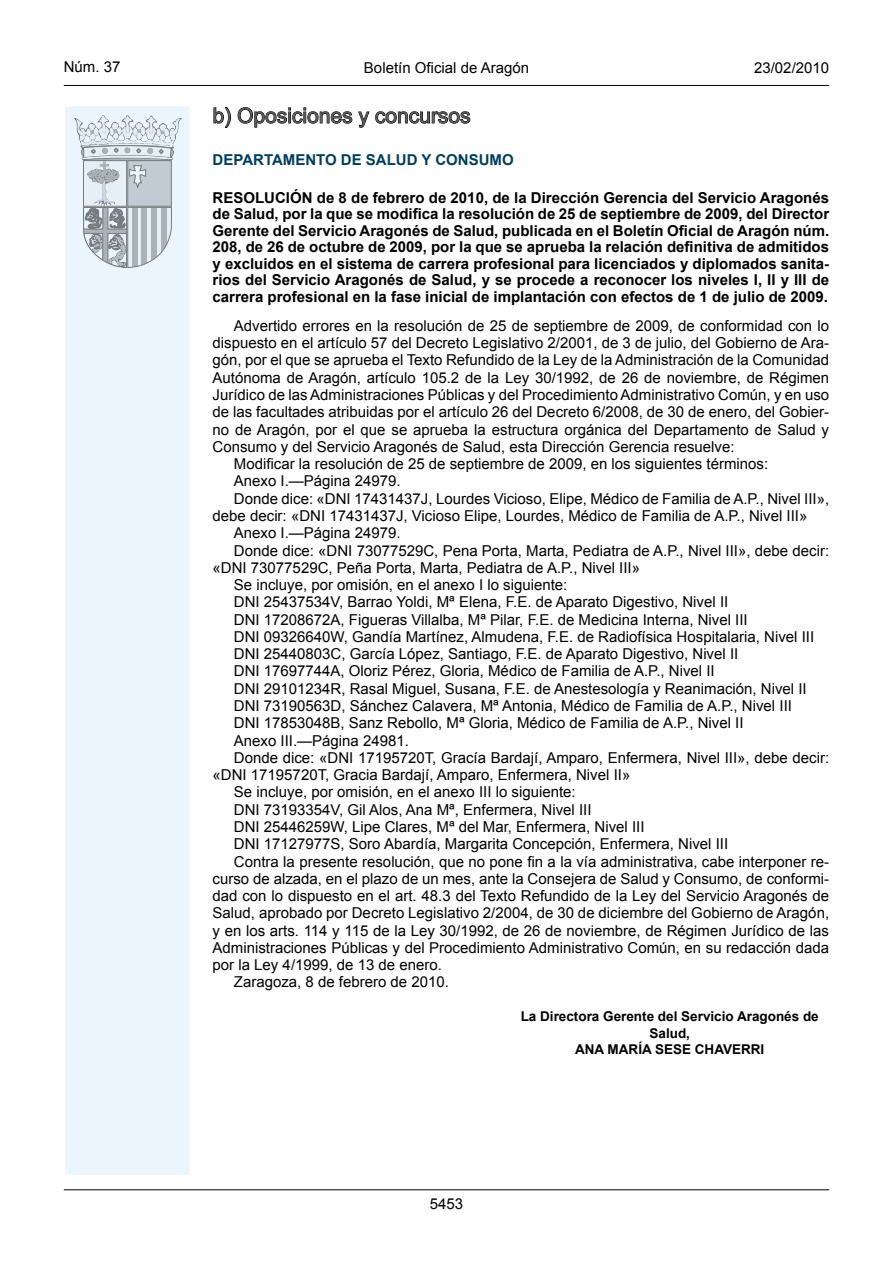
<style>
.page{position:relative;width:893px;height:1263px;background:#fff}
.page>*{position:absolute;margin:0;border:0;box-sizing:border-box;transform-origin:0 0}
.Sub_Seccion{font:21px "Arial";color:#58585a}
.inicio_de_parrafo{font:15px/17.2px "Arial";color:#000}
.Titulo_text{font:700 15px/16.5px "Arial";color:#000;text-align:justify}
.emisor_text{font:700 15px "Arial";color:#003e5c}
.estilo_head-c{font:15px "Arial";color:#000}
.estilo_head-d{font:15px "Arial";color:#000}
.estilo_head-i{font:15px "Arial";color:#000}
.numero_pagina{font:15px "Arial";color:#000}
.firma_der{font:700 13.5px/16.5px "Arial";color:#000;text-align:center}
</style>
<div class="page">
<hr style="left:64px;top:85px;width:765px;height:1px;background:#000">
<div style="left:64px;top:105px;width:127px;height:1071px;background:#ebf6fc;border:2px solid #fff"></div>
<svg style="left:75px;top:115px;width:106px;height:153px"></svg>
<hr style="left:64px;top:1189px;width:765px;height:1px;background:#000">
<svg style="left:213px;top:107px;width:18px;height:21px"></svg>
<svg style="left:237px;top:107px;width:233px;height:21px"></svg>
<p class="estilo_head-i" style="left:64px;top:57px;width:58px">Núm. 37</p>
<p class="estilo_head-c" style="left:364px;top:57px;width:167px">Boletín Oficial de Aragón</p>
<p class="estilo_head-d" style="left:754px;top:57px;width:77px">23/02/2010</p>
<p class="Sub_Seccion" style="left:213px;top:102px;width:259px">b) Oposiciones y concursos</p>
<p class="emisor_text" style="left:213px;top:150px;width:303px">DEPARTAMENTO DE SALUD Y CONSUMO</p>
<p class="Titulo_text" style="left:213px;top:190px;width:618px">RESOLUCIÓN de 8 de febrero de 2010, de la Dirección Gerencia del Servicio Aragonés de Salud, por la que se modifica la resolución de 25 de septiembre de 2009, del Director Gerente del Servicio Aragonés de Salud, publicada en el Boletín Oficial de Aragón núm.<br>208, de 26 de octubre de 2009, por la que se aprueba la relación definitiva de admitidos y excluidos en el sistema de carrera profesional para licenciados y diplomados sanita&shy;rios del Servicio Aragonés de Salud, y se procede a reconocer los niveles I, II y III de carrera profesional en la fase inicial de implantación con efectos de 1 de julio de 2009.</p>
<p class="inicio_de_parrafo" style="left:213px;top:317px;width:618px;text-align:justify;text-indent:21px">Advertido errores en la resolución de 25 de septiembre de 2009, de conformidad con lo dispuesto en el artículo 57 del Decreto Legislativo 2/2001, de 3 de julio, del Gobierno de Ara&shy;gón, por el que se aprueba el Texto Refundido de la Ley de la Administración de la Comunidad Autónoma de Aragón, artículo 105.2 de la Ley 30/1992, de 26 de noviembre, de Régimen Jurídico de las Administraciones Públicas y del Procedimiento Administrativo Común, y en uso de las facultades atribuidas por el artículo 26 del Decreto 6/2008, de 30 de enero, del Gobier&shy;no de Aragón, por el que se aprueba la estructura orgánica del Departamento de Salud y Consumo y del Servicio Aragonés de Salud, esta Dirección Gerencia resuelve:</p>
<p class="inicio_de_parrafo" style="left:234px;top:455px;width:536px">Modificar la resolución de 25 de septiembre de 2009, en los siguientes términos:</p>
<p class="inicio_de_parrafo" style="left:234px;top:473px;width:168px">Anexo I.—Página 24979.</p>
<p class="inicio_de_parrafo" style="left:213px;top:490px;width:618px;text-indent:21px">Donde dice: «DNI 17431437J, Lourdes Vicioso, Elipe, Médico de Familia de A.P., Nivel III», debe decir: «DNI 17431437J, Vicioso Elipe, Lourdes, Médico de Familia de A.P., Nivel III»</p>
<p class="inicio_de_parrafo" style="left:234px;top:524px;width:168px">Anexo I.—Página 24979.</p>
<p class="inicio_de_parrafo" style="left:213px;top:542px;width:618px;text-indent:21px">Donde dice: «DNI 73077529C, Pena Porta, Marta, Pediatra de A.P., Nivel III», debe decir: «DNI 73077529C, Peña Porta, Marta, Pediatra de A.P., Nivel III»</p>
<p class="inicio_de_parrafo" style="left:234px;top:576px;width:335px">Se incluye, por omisión, en el anexo I lo siguiente:</p>
<p class="inicio_de_parrafo" style="left:234px;top:594px;width:496px">DNI 25437534V, Barrao Yoldi, Mª Elena, F.E. de Aparato Digestivo, Nivel II</p>
<p class="inicio_de_parrafo" style="left:234px;top:611px;width:515px">DNI 17208672A, Figueras Villalba, Mª Pilar, F.E. de Medicina Interna, Nivel III</p>
<p class="inicio_de_parrafo" style="left:234px;top:628px;width:582px">DNI 09326640W, Gandía Martínez, Almudena, F.E. de Radiofísica Hospitalaria, Nivel III</p>
<p class="inicio_de_parrafo" style="left:234px;top:645px;width:506px">DNI 25440803C, García López, Santiago, F.E. de Aparato Digestivo, Nivel II</p>
<p class="inicio_de_parrafo" style="left:234px;top:663px;width:482px">DNI 17697744A, Oloriz Pérez, Gloria, Médico de Familia de A.P., Nivel II</p>
<p class="inicio_de_parrafo" style="left:234px;top:680px;width:574px">DNI 29101234R, Rasal Miguel, Susana, F.E. de Anestesología y Reanimación, Nivel II</p>
<p class="inicio_de_parrafo" style="left:234px;top:697px;width:560px">DNI 73190563D, Sánchez Calavera, Mª Antonia, Médico de Familia de A.P., Nivel III</p>
<p class="inicio_de_parrafo" style="left:234px;top:714px;width:511px">DNI 17853048B, Sanz Rebollo, Mª Gloria, Médico de Familia de A.P., Nivel II</p>
<p class="inicio_de_parrafo" style="left:234px;top:732px;width:177px">Anexo III.—Página 24981.</p>
<p class="inicio_de_parrafo" style="left:213px;top:749px;width:618px;text-indent:21px">Donde dice: «DNI 17195720T, Gracía Bardají, Amparo, Enfermera, Nivel III», debe decir: «DNI 17195720T, Gracia Bardají, Amparo, Enfermera, Nivel II»</p>
<p class="inicio_de_parrafo" style="left:234px;top:784px;width:343px">Se incluye, por omisión, en el anexo III lo siguiente:</p>
<p class="inicio_de_parrafo" style="left:234px;top:801px;width:359px">DNI 73193354V, Gil Alos, Ana Mª, Enfermera, Nivel III</p>
<p class="inicio_de_parrafo" style="left:234px;top:818px;width:412px">DNI 25446259W, Lipe Clares, Mª del Mar, Enfermera, Nivel III</p>
<p class="inicio_de_parrafo" style="left:234px;top:835px;width:496px">DNI 17127977S, Soro Abardía, Margarita Concepción, Enfermera, Nivel III</p>
<p class="inicio_de_parrafo" style="left:213px;top:853px;width:618px;text-align:justify;text-indent:21px">Contra la presente resolución, que no pone fin a la vía administrativa, cabe interponer re&shy;curso de alzada, en el plazo de un mes, ante la Consejera de Salud y Consumo, de conformi&shy;dad con lo dispuesto en el art. 48.3 del Texto Refundido de la Ley del Servicio Aragonés de Salud, aprobado por Decreto Legislativo 2/2004, de 30 de diciembre del Gobierno de Aragón, y en los arts. 114 y 115 de la Ley 30/1992, de 26 de noviembre, de Régimen Jurídico de las Administraciones Públicas y del Procedimiento Administrativo Común, en su redacción dada por la Ley 4/1999, de 13 de enero.</p>
<p class="inicio_de_parrafo" style="left:234px;top:974px;width:217px">Zaragoza, 8 de febrero de 2010.</p>
<p class="firma_der" style="left:521px;top:1009px;width:300px">La Directora Gerente del Servicio Aragonés de<br>Salud,</p>
<p class="firma_der" style="left:575px;top:1042px;width:191px">ANA MARÍA SESE CHAVERRI</p>
<p class="numero_pagina" style="left:430px;top:1194px;width:35px">5453</p>
</div>
